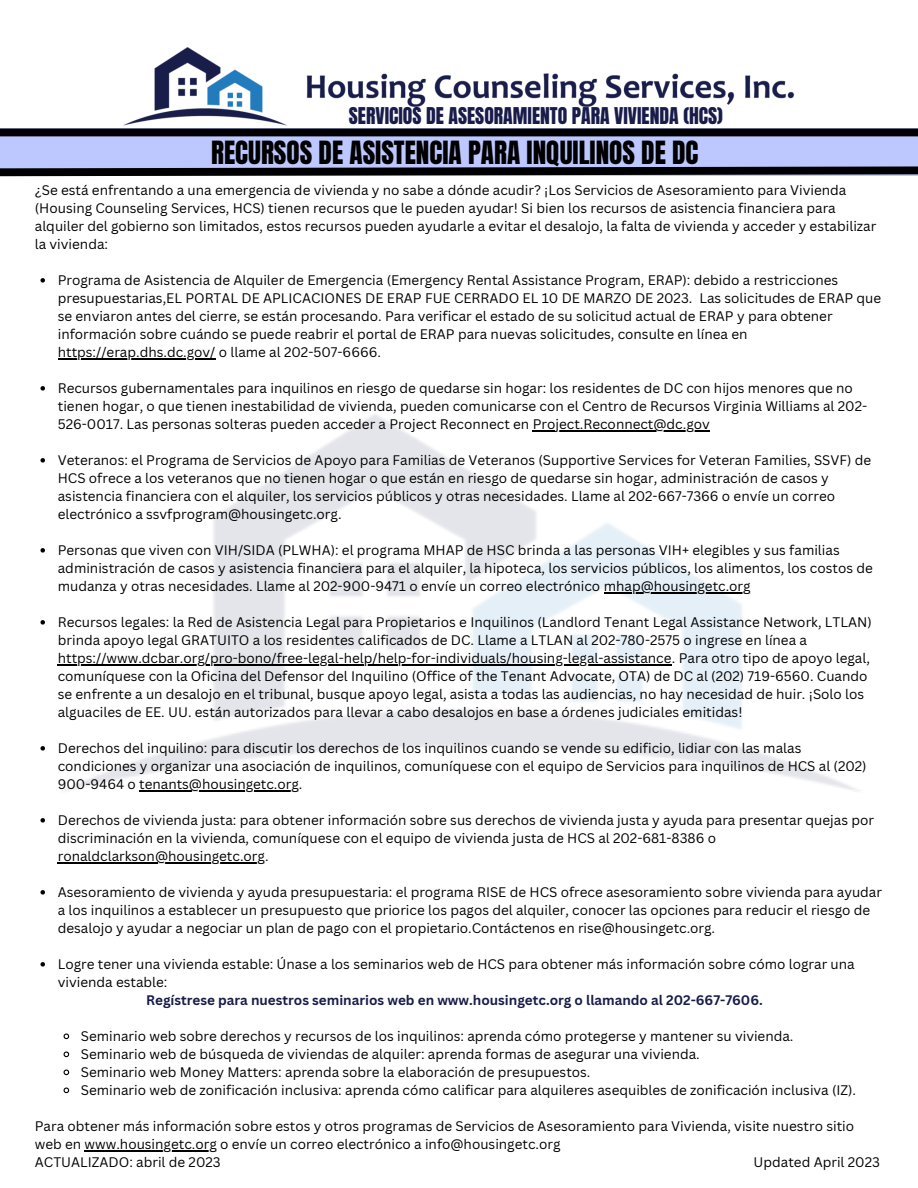
<style>
.page{position:relative;width:918px;height:1188px;background:#fff}
.page>*{position:absolute;margin:0;border:0;box-sizing:border-box;transform-origin:0 0}
.t1{font:27.15px "Anton";color:#000}
.t2{font:19.65px "Anton";color:#191c4a}
.t3{font:13.5px/18px "Canva Sans";color:#000}
.t4{font:700 13.5px "Canva Sans";color:#181c49}
</style>
<div class="page">
<img style="left:123px;top:47px;width:671px;height:79px">
<img style="left:57px;top:414px;width:802px;height:378px">
<svg style="left:40px;top:278px;width:5px;height:5px"></svg>
<hr style="left:58px;top:358px;width:158px;height:1px;background:#000">
<svg style="left:40px;top:386px;width:5px;height:5px"></svg>
<hr style="left:533px;top:430px;width:177px;height:1px;background:#000">
<svg style="left:40px;top:458px;width:5px;height:5px"></svg>
<svg style="left:40px;top:548px;width:5px;height:5px"></svg>
<hr style="left:604px;top:592px;width:147px;height:1px;background:#000">
<svg style="left:40px;top:620px;width:5px;height:5px"></svg>
<hr style="left:58px;top:664px;width:614px;height:1px;background:#000">
<svg style="left:40px;top:746px;width:5px;height:5px"></svg>
<hr style="left:139px;top:790px;width:160px;height:1px;background:#000">
<svg style="left:40px;top:818px;width:5px;height:5px"></svg>
<hr style="left:58px;top:862px;width:207px;height:1px;background:#000">
<svg style="left:40px;top:890px;width:5px;height:5px"></svg>
<svg style="left:40px;top:962px;width:5px;height:5px"></svg>
<svg style="left:63px;top:1033px;width:7px;height:7px"></svg>
<svg style="left:63px;top:1051px;width:7px;height:7px"></svg>
<svg style="left:63px;top:1069px;width:7px;height:7px"></svg>
<svg style="left:63px;top:1087px;width:7px;height:7px"></svg>
<hr style="left:85px;top:1150px;width:132px;height:1px;background:#000">
<div style="left:0;top:129px;width:918px;height:47px;background:#bcc8ff"></div>
<svg style="left:0;top:166px;width:918px;height:11px"></svg>
<div style="left:0;top:129px;width:918px;height:7px;background:#000"></div>
<p class="t2" style="left:349px;top:101px;width:376px">SERVICIOS DE ASESORAMIENTO PARA VIVIENDA (HCS)</p>
<p class="t1" style="left:211px;top:133px;width:489px">RECURSOS DE ASISTENCIA PARA INQUILINOS DE DC</p>
<p class="t3" style="left:35px;top:181px;width:843px">¿Se está enfrentando a una emergencia de vivienda y no sabe a dónde acudir? ¡Los Servicios de Asesoramiento para Vivienda (Housing Counseling Services, HCS) tienen recursos que le pueden ayudar! Si bien los recursos de asistencia financiera para alquiler del gobierno son limitados, estos recursos pueden ayudarle a evitar el desalojo, la falta de vivienda y acceder y estabilizar la vivienda:</p>
<p class="t3" style="left:58px;top:271px;width:825px">Programa de Asistencia de Alquiler de Emergencia (Emergency Rental Assistance Program, ERAP): debido a restricciones presupuestarias,EL PORTAL DE APLICACIONES DE ERAP FUE CERRADO EL 10 DE MARZO DE 2023. Las solicitudes de ERAP que se enviaron antes del cierre, se están procesando. Para verificar el estado de su solicitud actual de ERAP y para obtener información sobre cuándo se puede reabrir el portal de ERAP para nuevas solicitudes, consulte en línea en https://erap.dhs.dc.gov/ o llame al 202-507-6666.</p>
<p class="t3" style="left:58px;top:379px;width:811px">Recursos gubernamentales para inquilinos en riesgo de quedarse sin hogar: los residentes de DC con hijos menores que no tienen hogar, o que tienen inestabilidad de vivienda, pueden comunicarse con el Centro de Recursos Virginia Williams al 202-<br>526-0017. Las personas solteras pueden acceder a Project Reconnect en Project.Reconnect@dc.gov</p>
<p class="t3" style="left:58px;top:451px;width:815px">Veteranos: el Programa de Servicios de Apoyo para Familias de Veteranos (Supportive Services for Veteran Families, SSVF) de HCS ofrece a los veteranos que no tienen hogar o que están en riesgo de quedarse sin hogar, administración de casos y asistencia financiera con el alquiler, los servicios públicos y otras necesidades. Llame al 202-667-7366 o envíe un correo electrónico a ssvfprogram@housingetc.org.</p>
<p class="t3" style="left:58px;top:541px;width:817px">Personas que viven con VIH/SIDA (PLWHA): el programa MHAP de HSC brinda a las personas VIH+ elegibles y sus familias administración de casos y asistencia financiera para el alquiler, la hipoteca, los servicios públicos, los alimentos, los costos de mudanza y otras necesidades. Llame al 202-900-9471 o envíe un correo electrónico mhap@housingetc.org</p>
<p class="t3" style="left:58px;top:613px;width:815px">Recursos legales: la Red de Asistencia Legal para Propietarios e Inquilinos (Landlord Tenant Legal Assistance Network, LTLAN) brinda apoyo legal GRATUITO a los residentes calificados de DC. Llame a LTLAN al 202-780-2575 o ingrese en línea a https://www.dcbar.org/pro-bono/free-legal-help/help-for-individuals/housing-legal-assistance. Para otro tipo de apoyo legal, comuníquese con la Oficina del Defensor del Inquilino (Office of the Tenant Advocate, OTA) de DC al (202) 719-6560. Cuando se enfrente a un desalojo en el tribunal, busque apoyo legal, asista a todas las audiencias, no hay necesidad de huir. ¡Solo los alguaciles de EE. UU. están autorizados para llevar a cabo desalojos en base a órdenes judiciales emitidas!</p>
<p class="t3" style="left:58px;top:739px;width:810px">Derechos del inquilino: para discutir los derechos de los inquilinos cuando se vende su edificio, lidiar con las malas condiciones y organizar una asociación de inquilinos, comuníquese con el equipo de Servicios para inquilinos de HCS al (202)<br>900-9464 o tenants@housingetc.org.</p>
<p class="t3" style="left:58px;top:811px;width:818px">Derechos de vivienda justa: para obtener información sobre sus derechos de vivienda justa y ayuda para presentar quejas por discriminación en la vivienda, comuníquese con el equipo de vivienda justa de HCS al 202-681-8386 o ronaldclarkson@housingetc.org.</p>
<p class="t3" style="left:58px;top:883px;width:826px">Asesoramiento de vivienda y ayuda presupuestaria: el programa RISE de HCS ofrece asesoramiento sobre vivienda para ayudar a los inquilinos a establecer un presupuesto que priorice los pagos del alquiler, conocer las opciones para reducir el riesgo de desalojo y ayudar a negociar un plan de pago con el propietario.Contáctenos en rise@housingetc.org.</p>
<p class="t3" style="left:58px;top:955px;width:798px">Logre tener una vivienda estable: Únase a los seminarios web de HCS para obtener más información sobre cómo lograr una vivienda estable:</p>
<p class="t4" style="left:146px;top:990px;width:618px">Regístrese para nuestros seminarios web en www.housingetc.org o llamando al 202-667-7606.</p>
<p class="t3" style="left:81px;top:1027px;width:714px">Seminario web sobre derechos y recursos de los inquilinos: aprenda cómo protegerse y mantener su vivienda.</p>
<p class="t3" style="left:81px;top:1045px;width:621px">Seminario web de búsqueda de viviendas de alquiler: aprenda formas de asegurar una vivienda.</p>
<p class="t3" style="left:81px;top:1063px;width:511px">Seminario web Money Matters: aprenda sobre la elaboración de presupuestos.</p>
<p class="t3" style="left:81px;top:1081px;width:777px">Seminario web de zonificación inclusiva: aprenda cómo calificar para alquileres asequibles de zonificación inclusiva (IZ).</p>
<p class="t3" style="left:35px;top:1117px;width:821px">Para obtener más información sobre estos y otros programas de Servicios de Asesoramiento para Vivienda, visite nuestro sitio web en www.housingetc.org o envíe un correo electrónico a info@housingetc.org</p>
<p class="t3" style="left:35px;top:1153px;width:187px">ACTUALIZADO: abril de 2023</p>
<p class="t3" style="left:754px;top:1153px;width:128px">Updated April 2023</p>
</div>
